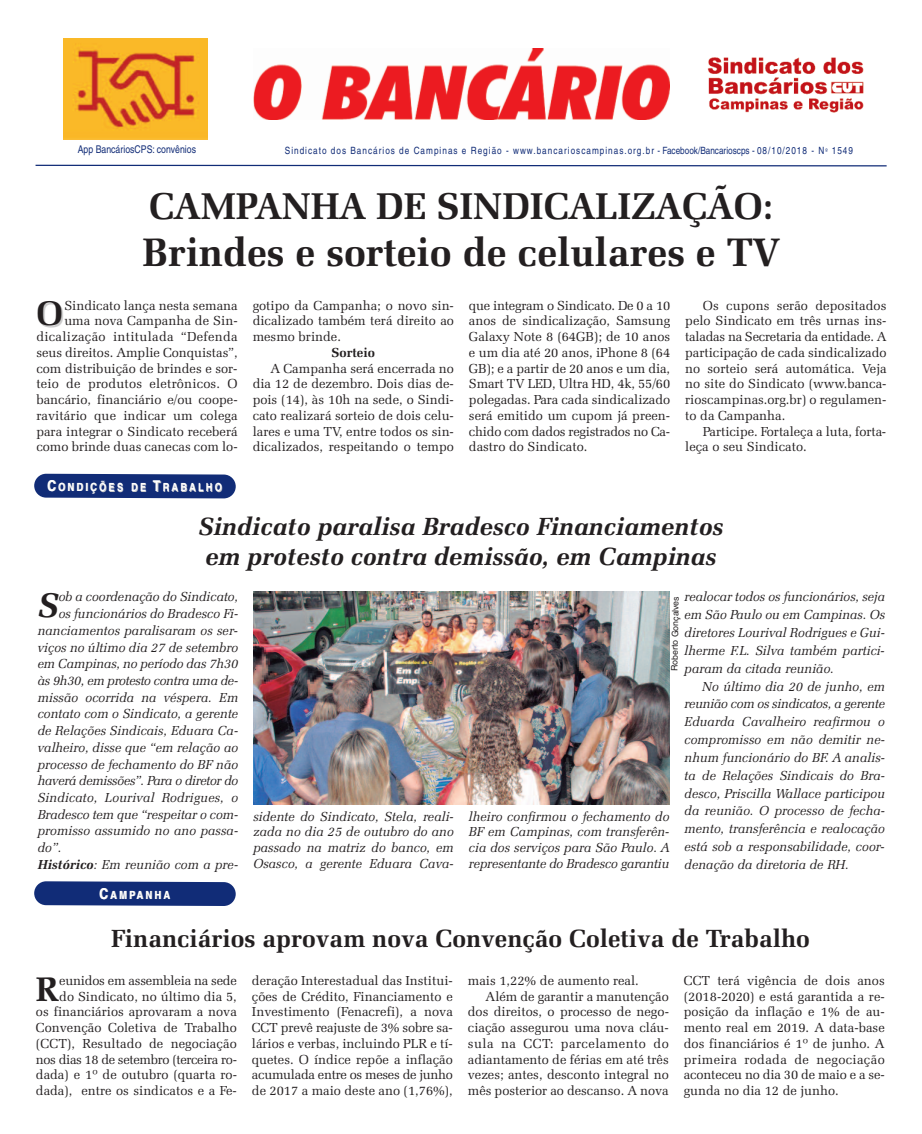
<style>
.page{position:relative;width:922px;height:1134px;background:#fff}
.page>*{position:absolute;margin:0;border:0;box-sizing:border-box;transform-origin:0 0}
.t1{font:700 40px "Zapf Elliptical 711 BT";color:#231f20}
.t2{font:700 37.5px "Zapf Elliptical 711 BT";color:#231f20}
.t3{font:700 34.25px "Zapf Elliptical 711 BT";color:#231f20}
.t4{font:italic 700 34.25px "Zapf Elliptical 711 BT";color:#231f20}
.t5{font:italic 700 25px/30px "Zapf Elliptical 711 BT";color:#231f20}
.t6{font:700 25px "Zapf Elliptical 711 BT";color:#231f20}
.t7{font:13.12px/15.8px "Zapf Elliptical 711 BT";color:#231f20;text-align:justify}
.t8{font:italic 13.12px/17.9px "Zapf Elliptical 711 BT";color:#231f20;text-align:justify}
.t9{font:italic 13.12px "Zapf Elliptical 711 BT";letter-spacing:-.025em;color:#231f20}
.t10{font:13.12px "Zapf Elliptical 711 BT";letter-spacing:.035em;color:#231f20}
.t11{font:700 13.12px "Zapf Elliptical 711 BT";color:#231f20}
.t12{font:700 condensed 11.25px "Helvetica";letter-spacing:.195em;color:#fff}
.t13{font:condensed 10.62px "Helvetica";color:#112c77}
.t14{font:condensed 10px "Helvetica";letter-spacing:.1em;color:#112c77}
.t15{font:8.75px "Helvetica";color:#231f20}
.s1{font-size:7.5px}
.s2{font-size:15px}
.s3{color:#ccc}
.s4{font-weight:700}
</style>
<div class="page">
<svg style="left:35px;top:164px;width:852px;height:3px"></svg>
<img style="left:707px;top:57px;width:157px;height:56px">
<svg style="left:263px;top:119px;width:390px;height:1px"></svg>
<img style="left:253px;top:48px;width:417px;height:71px">
<img style="left:64px;top:38px;width:143px;height:102px">
<svg style="left:34px;top:474px;width:202px;height:24px;background:#1a347c"></svg>
<svg style="left:34px;top:881px;width:202px;height:25px;background:#213a80"></svg>
<img style="left:253px;top:592px;width:416px;height:212px">
<p class="t13" style="left:78px;top:145px;width:120px">App BancáriosCPS: convênios</p>
<p class="t14" style="left:285px;top:147px;width:569px">Sindicato dos Bancários de Campinas e Região - www.bancarioscampinas.org.br - Facebook/Bancarioscps - 08/10/2018 - N<span class="s1">º</span> 1549</p>
<h2 class="t2" style="left:149px;top:191px;width:625px">CAMPANHA DE SINDICALIZAÇÃO:</h2>
<h1 class="t1" style="left:142px;top:236px;width:638px">Brindes e sorteio de celulares e TV</h1>
<p class="t7" style="left:36px;top:298px;width:203px;text-align:right">Sindicato lança nesta semana uma nova Campanha de Sin&shy;dicalização intitulada “Defenda seus direitos. Amplie Conquistas”, com distribuição de brindes e sor&shy;teio de produtos eletrônicos. O bancário, financiário e/ou coope&shy;ravitário que indicar um colega para integrar o Sindicato receberá como brinde duas canecas com lo-</p>
<p class="t7" style="left:252px;top:298px;width:203px">gotipo da Campanha; o novo sin&shy;dicalizado também terá direito ao mesmo brinde.</p>
<h3 class="t3" style="left:36px;top:300px;width:28px">O</h3>
<p class="t11" style="left:331px;top:347px;width:45px">Sorteio</p>
<p class="t7" style="left:252px;top:361px;width:203px;text-indent:18px">A Campanha será encerrada no dia 12 de dezembro. Dois dias de&shy;pois (14), às 10h na sede, o Sindi&shy;cato realizará sorteio de dois celu&shy;lares e uma TV, entre todos os sin&shy;dicalizados, respeitando o tempo</p>
<p class="t12" style="left:47px;top:483px;width:176px"><span class="s2">C</span>ONDIÇÕES <span class="s3">DE</span> <span class="s2">T</span>RABALHO</p>
<p class="t7" style="left:469px;top:298px;width:203px">que integram o Sindicato. De 0 a 10 anos de sindicalização, Samsung Galaxy Note 8 (64GB); de 10 anos e um dia até 20 anos, iPhone 8 (64<br>GB); e a partir de 20 anos e um dia, Smart TV LED, Ultra HD, 4k, 55/60 polegadas. Para cada sindicalizado será emitido um cupom já preen&shy;chido com dados registrados no Ca&shy;dastro do Sindicato.</p>
<p class="t7" style="left:685px;top:298px;width:203px;text-indent:18px">Os cupons serão depositados pelo Sindicato em três urnas ins&shy;taladas na Secretaria da entidade. A participação de cada sindicalizado no sorteio será automática. Veja no site do Sindicato (www.banca&shy;rioscampinas.org.br) o regulamen&shy;to da Campanha.</p>
<p class="t7" style="left:685px;top:424px;width:202px;text-indent:18px">Participe. Fortaleça a luta, forta&shy;leça o seu Sindicato.</p>
<h3 class="t5" style="left:198px;top:514px;width:526px">Sindicato paralisa Bradesco Financiamentos em protesto contra demissão, em Campinas</h3>
<h3 class="t4" style="left:38px;top:592px;width:22px">S</h3>
<p class="t8" style="left:59px;top:589px;width:181px">ob a coordenação do Sindicato,</p>
<p class="t8" style="left:59px;top:606px;width:181px">os funcionários do Bradesco Fi-</p>
<p class="t8" style="left:38px;top:622px;width:202px">nanciamentos paralisaram os ser-</p>
<p class="t8" style="left:38px;top:639px;width:202px">viços no último dia 27 de setembro</p>
<p class="t8" style="left:38px;top:656px;width:202px">em Campinas, no período das 7h30</p>
<p class="t9" style="left:38px;top:675px;width:202px">às 9h30, em protesto contra uma de-</p>
<p class="t8" style="left:38px;top:689px;width:202px">missão ocorrida na véspera. Em</p>
<p class="t8" style="left:38px;top:706px;width:202px">contato com o Sindicato, a gerente</p>
<p class="t8" style="left:38px;top:723px;width:202px">de Relações Sindicais, Eduara Ca-</p>
<p class="t8" style="left:38px;top:739px;width:202px">valheiro, disse que “em relação ao</p>
<p class="t8" style="left:38px;top:756px;width:202px">processo de fechamento do BF não</p>
<p class="t9" style="left:38px;top:775px;width:202px">haverá demissões”. Para o diretor do</p>
<p class="t8" style="left:38px;top:790px;width:202px">Sindicato, Lourival Rodrigues, o</p>
<p class="t8" style="left:38px;top:806px;width:202px">Bradesco tem que “respeitar o com-</p>
<p class="t8" style="left:38px;top:823px;width:202px">promisso assumido no ano passa-</p>
<p class="t8" style="left:38px;top:840px;width:25px">do”.</p>
<p class="t8" style="left:38px;top:857px;width:202px"><span class="s4">Histórico</span>: Em reunião com a pre-</p>
<p class="t12" style="left:99px;top:891px;width:72px"><span class="s2">C</span>AMPANHA</p>
<p class="t8" style="left:684px;top:589px;width:202px">realocar todos os funcionários, seja em São Paulo ou em Campinas. Os diretores Lourival Rodrigues e Gui&shy;lherme F.L. Silva também partici&shy;param da citada reunião.</p>
<p class="t8" style="left:684px;top:678px;width:202px;text-indent:18px">No último dia 20 de junho, em reunião com os sindicatos, a gerente Eduarda Cavalheiro reafirmou o compromisso em não demitir ne&shy;nhum funcionário do BF. A analis&shy;ta de Relações Sindicais do Bra&shy;desco, Priscilla Wallace participou da reunião. O processo de fecha&shy;mento, transferência e realocação está sob a responsabilidade, coor&shy;denação da diretoria de RH.</p>
<p class="t15" style="left:671px;top:671px;width:77px;rotate:-89deg">Roberto Gonçalves</p>
<p class="t8" style="left:253px;top:809px;width:202px;line-height:15.8px">sidente do Sindicato, Stela, reali&shy;zada no dia 25 de outubro do ano passado na matriz do banco, em Osasco, a gerente Eduara Cava-</p>
<p class="t8" style="left:469px;top:809px;width:202px;line-height:15.8px">lheiro confirmou o fechamento do BF em Campinas, com transferên&shy;cia dos serviços para São Paulo. A representante do Bradesco garantiu</p>
<h3 class="t6" style="left:111px;top:928px;width:700px">Financiários aprovam nova Convenção Coletiva de Trabalho</h3>
<p class="t7" style="left:36px;top:974px;width:203px;text-align:right">eunidos em assembleia na sede<br>do Sindicato, no último dia 5,<br>os financiários aprovaram a nova<br>Convenção Coletiva de Trabalho (CCT), Resultado de negociação nos dias 18 de setembro (terceira ro&shy;dada) e 1º de outubro (quarta ro&shy;dada), entre os sindicatos e a Fe-</p>
<p class="t7" style="left:252px;top:974px;width:202px">deração Interestadual das Institui&shy;ções de Crédito, Financiamento e Investimento (Fenacrefi), a nova CCT prevê reajuste de 3% sobre sa&shy;lários e verbas, incluindo PLR e tí&shy;quetes. O índice repõe a inflação acumulada entre os meses de junho de 2017 a maio deste ano (1,76%),</p>
<p class="t7" style="left:467px;top:974px;width:172px">mais 1,22% de aumento real.</p>
<h3 class="t3" style="left:36px;top:975px;width:25px">R</h3>
<p class="t7" style="left:485px;top:989px;width:185px">Além de garantir a manutenção</p>
<p class="t7" style="left:467px;top:1005px;width:203px">dos direitos, o processo de nego-</p>
<p class="t7" style="left:467px;top:1021px;width:202px">ciação assegurou uma nova cláu-</p>
<p class="t10" style="left:467px;top:1038px;width:202px">sula na CCT: parcelamento do</p>
<p class="t7" style="left:467px;top:1052px;width:202px">adiantamento de férias em até três</p>
<p class="t7" style="left:467px;top:1068px;width:202px">vezes; antes, desconto integral no</p>
<p class="t7" style="left:467px;top:1084px;width:202px">mês posterior ao descanso. A nova</p>
<p class="t7" style="left:683px;top:974px;width:202px">CCT terá vigência de dois anos (2018-2020) e está garantida a re&shy;posição da inflação e 1% de au&shy;mento real em 2019. A data-base dos financiários é 1º de junho. A primeira rodada de negociação aconteceu no dia 30 de maio e a se&shy;gunda no dia 12 de junho.</p>
</div>
